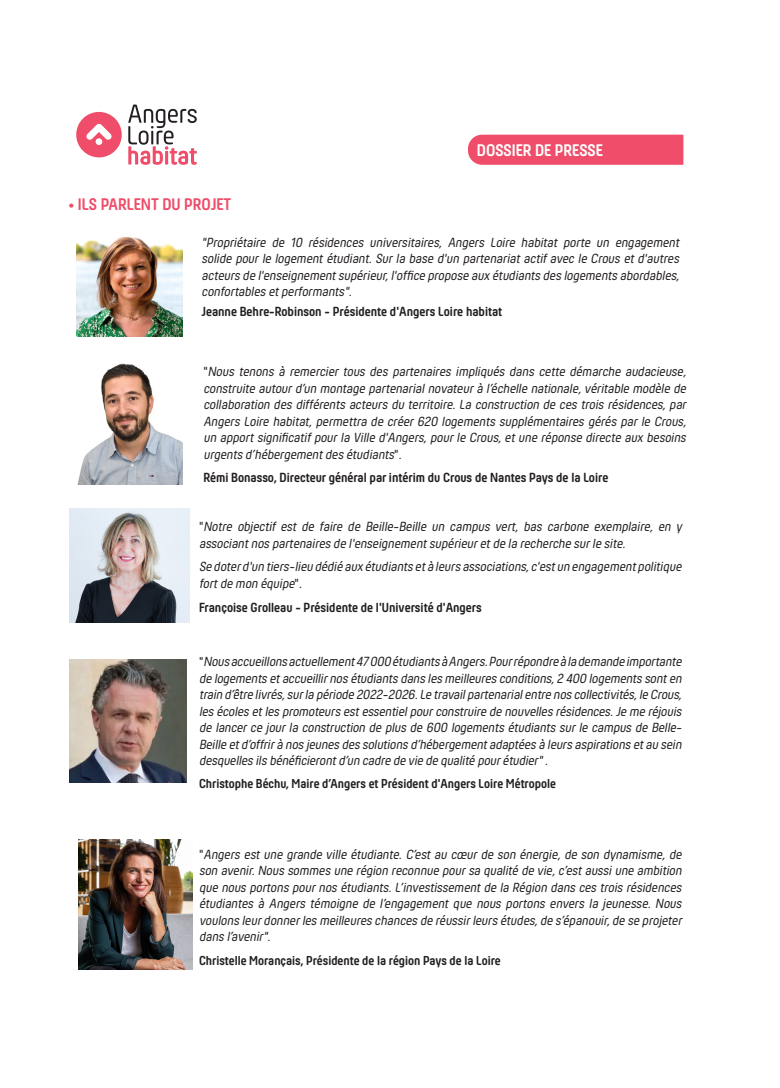
<style>
.page{position:relative;width:780px;height:1088px;background:#fff}
.page>*{position:absolute;margin:0;border:0;box-sizing:border-box;transform-origin:0 0}
.t1{font:700 17.5px "Hansom FY";color:#ef4d69}
.t2{font:700 17.5px "Hansom FY";color:#fff}
.t3{font:italic 13.75px/16.5px "Hansom FY";color:#231f20;text-align:justify}
.t4{font:700 13.75px "Hansom FY";color:#231f20}
.t5{font:700 13.5px "Hansom FY";color:#231f20}
.s1{font-style:normal}
.s2{font-style:normal;font-size:13.5px}
</style>
<div class="page">
<svg style="left:128px;top:105px;width:69px;height:60px"></svg>
<div style="left:76px;top:112px;width:46px;height:45px;background:#ef4d69;border-radius:50%"></div>
<div style="left:96px;top:138px;width:6px;height:7px;background:#fff;border-radius:50%"></div>
<svg style="left:86px;top:123px;width:26px;height:17px"></svg>
<div style="left:468px;top:135px;width:215px;height:30px;background:#ef4d69"></div>
<img style="left:76px;top:237px;width:107px;height:100px">
<img style="left:77px;top:363px;width:106px;height:121px">
<img style="left:79px;top:840px;width:113px;height:129px">
<img style="left:69px;top:509px;width:121px;height:113px">
<img style="left:69px;top:659px;width:118px;height:123px">
<p class="t1" style="left:69px;top:194px;width:164px">• ILS PARLENT DU PROJET</p>
<p class="t2" style="left:477px;top:140px;width:127px">DOSSIER DE PRESSE</p>
<p class="t3" style="left:201px;top:234px;width:481px">"Propriétaire de 10 résidences universitaires, Angers Loire habitat porte un engagement solide pourle logement étudiant. Surla base d'un partenariat actifavec le Crous et d'autres acteurs de l'enseignementsupérieur,l'office propose aux étudiants des logements abordables, confortables etperformants".</p>
<p class="t4" style="left:201px;top:304px;width:302px">Jeanne Behre-Robinson - Présidente d'Angers Loire habitat</p>
<p class="t3" style="left:203px;top:363px;width:487px"><span class="s1">"</span> Nous tenons à remercier tous des partenaires impliqués dans cette démarche audacieuse, construite autourd’un montage partenarialnovateurà l’échelle nationale,véritable modèle de collaboration des différents acteurs du territoire. La construction de ces trois résidences, par Angers Loire habitat, permettra de créer 620 logements supplémentaires gérés par le Crous, un apport significatifpourla Ville d'Angers, pourle Crous, et une réponse directe aux besoins urgents d’hébergementdes étudiants<span class="s1">" .</span></p>
<p class="t4" style="left:203px;top:470px;width:406px">Rémi Bonasso, Directeur général par intérim du Crous de Nantes Pays de la Loire</p>
<p class="t3" style="left:199px;top:518px;width:487px"><span class="s1">"</span> Notre objectif est de faire de Beille-Beille un campus vert, bas carbone exemplaire, en y associantnos partenaires de l'enseignementsupérieuretde la recherche surle site.</p>
<p class="t3" style="left:199px;top:558px;width:486px">Se doterd'un tiers-lieu dédié aux étudiants età leurs associations,c'estun engagementpolitique fortde mon équipe<span class="s1">" .</span></p>
<p class="t4" style="left:199px;top:599px;width:284px">Françoise Grolleau - Présidente de l'Université d'Angers</p>
<p class="t3" style="left:199px;top:653px;width:486px"><span class="s2">"</span> Nous accueillons actuellement47 000 étudiants à Angers.Pourrépondre à la demande importante de logements etaccueillirnos étudiants dans les meilleures conditions,2 400 logements sonten train d’être livrés,surla période 2022-2026.Le travailpartenarialentre nos collectivités,le Crous, les écoles etles promoteurs estessentielpourconstruire de nouvelles résidences.Je me réjouis de lancer ce jour la construction de plus de 600 logements étudiants sur le campus de Belle-Beille etd’offrirà nos jeunes des solutions d’hébergementadaptées à leurs aspirations etau sein desquelles ils bénéficierontd’un cadre de vie de qualité pourétudier"<span class="s2">.</span></p>
<p class="t5" style="left:199px;top:776px;width:358px">Christophe Béchu, Maire d’Angers et Président d'Angers Loire Métropole</p>
<p class="t3" style="left:199px;top:845px;width:487px"><span class="s1">"</span> Angers est une grande ville étudiante. C’est au cœur de son énergie, de son dynamisme, de son avenir.Nous sommes une région reconnue poursa qualité de vie,c’estaussiune ambition que nous portons pournos étudiants.L’investissementde la Région dans ces trois résidences étudiantes à Angers témoigne de l’engagement que nous portons envers la jeunesse. Nous voulons leurdonnerles meilleures chances de réussirleurs études,de s’épanouir,de se projeter dans l’avenir".</p>
<p class="t5" style="left:199px;top:952px;width:303px">Christelle Morançais, Présidente de la région Pays de la Loire</p>
</div>
